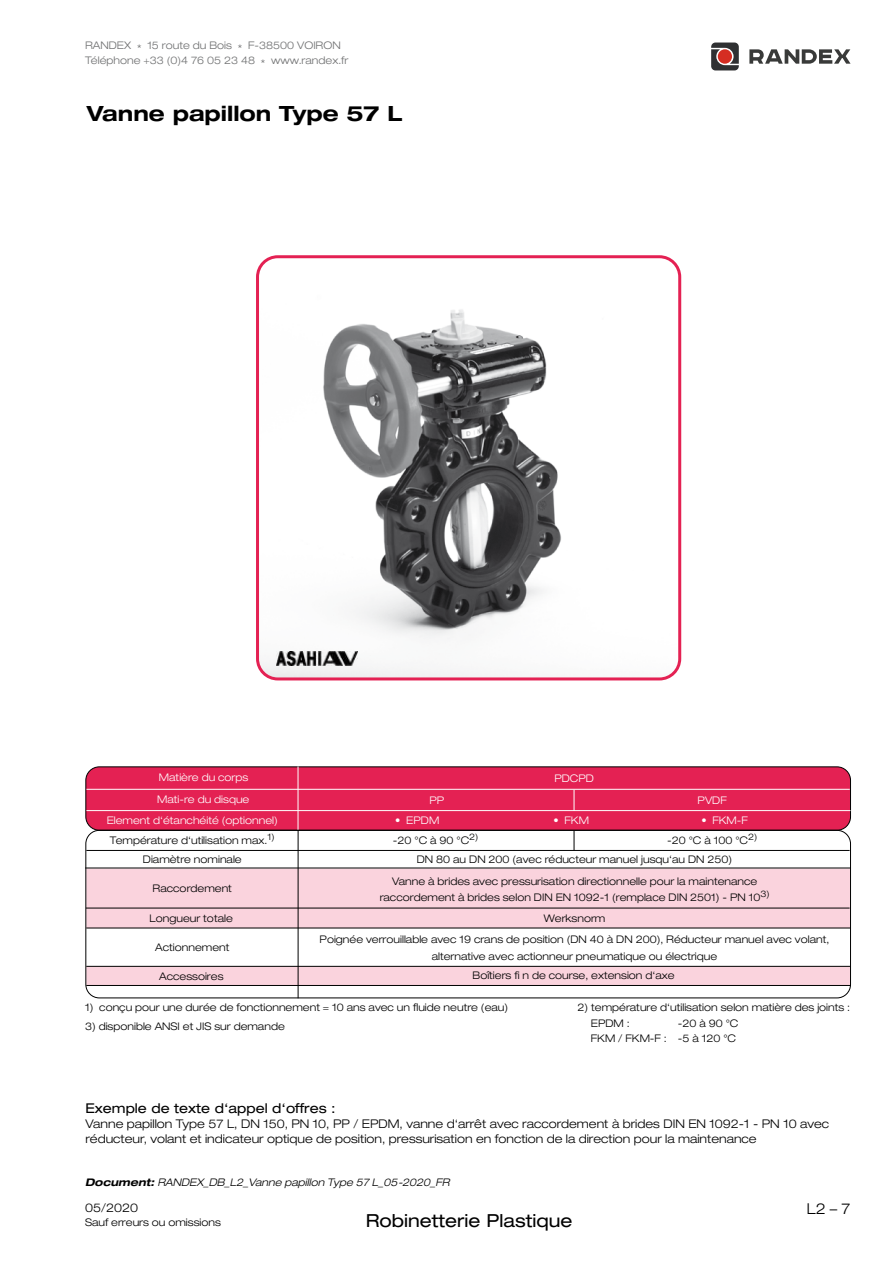
<style>
.page{position:relative;width:893px;height:1263px;background:#fff}
.page>*{position:absolute;margin:0;border:0;box-sizing:border-box;transform-origin:0 0}
.t1{font:700 expanded 21px "Helvetica Neue LT Pro";color:#000}
.t2{font:expanded 18px "Helvetica Neue LT Pro";color:#000}
.t3{font:300 expanded 15px "Helvetica Neue LT Pro";color:#000}
.t4{font:expanded 13.5px "Helvetica Neue LT Pro";color:#000}
.t5{font:300 expanded 12px/15px "Helvetica Neue LT Pro";color:#000}
.t6{font:300 expanded 10.5px/15.6px "Helvetica Neue LT Pro";color:#000;text-align:center}
.t7{font:300 expanded 10.5px "Helvetica Neue LT Pro";color:#fff}
.t8{font:300 expanded 10.5px/15px "Helvetica Neue LT Pro";color:#707172}
.t9{font:italic 300 expanded 10.5px "Helvetica Neue LT Pro";color:#000}
.s1{font-weight:700}
</style>
<div class="page">
<svg style="left:749px;top:49px;width:101px;height:15px"></svg>
<svg style="left:711px;top:43px;width:28px;height:27px"></svg>
<div style="left:718px;top:49px;width:14px;height:15px;background:#d52d22;border-radius:50%"></div>
<img style="left:258px;top:259px;width:422px;height:420px">
<div style="left:256px;top:255px;width:425px;height:425px;border:3px solid #e42153;border-radius:20px"></div>
<div style="left:86px;top:966px;width:764px;height:19px;background:#fad3dd"></div>
<div style="left:86px;top:868px;width:764px;height:60px;background:#fad3dd;border:2px solid #fad3dd"></div>
<div style="left:86px;top:767px;width:764px;height:63px;background:#e42153;border-radius:14px"></div>
<div style="left:85px;top:766px;width:766px;height:64px;border:1px solid #000;border-radius:14px"></div>
<hr style="left:87px;top:789px;width:763px;height:1px;background:#fff">
<hr style="left:298px;top:766px;width:1px;height:64px;background:#fff">
<svg style="left:574px;top:790px;width:1px;height:20px"></svg>
<hr style="left:86px;top:850px;width:764px;height:1px;background:#000">
<hr style="left:85px;top:868px;width:766px;height:1px;background:#000">
<hr style="left:298px;top:830px;width:1px;height:168px;background:#000">
<svg style="left:574px;top:832px;width:1px;height:18px"></svg>
<div style="left:85px;top:830px;width:766px;height:168px;border:1px solid #000;border-radius:14px"></div>
<hr style="left:86px;top:966px;width:764px;height:1px;background:#000">
<hr style="left:86px;top:928px;width:764px;height:1px;background:#000">
<hr style="left:86px;top:908px;width:764px;height:1px;background:#000">
<hr style="left:86px;top:985px;width:764px;height:1px;background:#000">
<hr style="left:86px;top:810px;width:764px;height:1px;background:#fff">
<img style="left:277px;top:652px;width:81px;height:14px">
<p class="t8" style="left:85px;top:38px;width:265px">RANDEX * 15 route du Bois * F-38500 VOIRON<br>Téléphone +33 (0)4 76 05 23 48 * www.randex.fr</p>
<h1 class="t1" style="left:87px;top:100px;width:317px">Vanne papillon Type 57 L</h1>
<p class="t7" style="left:159px;top:771px;width:91px">Matière du corps</p>
<p class="t7" style="left:554px;top:772px;width:41px">PDCPD</p>
<p class="t7" style="left:157px;top:793px;width:94px">Mati-re du disque</p>
<p class="t7" style="left:107px;top:814px;width:173px">Element d‘étanchéité (optionnel)</p>
<p class="t7" style="left:429px;top:794px;width:16px">PP</p>
<p class="t7" style="left:698px;top:794px;width:31px">PVDF</p>
<p class="t7" style="left:395px;top:813px;width:46px">• EPDM</p>
<p class="t7" style="left:553px;top:814px;width:37px">• FKM</p>
<p class="t7" style="left:701px;top:814px;width:48px">• FKM-F</p>
<p class="t6" style="left:110px;top:832px;width:166px">Température d‘utilisation max.<sup>1)</sup></p>
<p class="t6" style="left:393px;top:832px;width:87px">-20 °C à 90 °C<sup>2)</sup></p>
<p class="t6" style="left:667px;top:832px;width:92px">-20 °C à 100 °C<sup>2)</sup></p>
<p class="t6" style="left:143px;top:851px;width:100px">Diamètre nominale</p>
<p class="t6" style="left:153px;top:880px;width:81px">Raccordement</p>
<p class="t6" style="left:417px;top:851px;width:317px">DN 80 au DN 200 (avec réducteur manuel jusqu‘au DN 250)</p>
<p class="t6" style="left:380px;top:872px;width:391px;line-height:17px">Vanne à brides avec pressurisation directionnelle pour la maintenance raccordement à brides selon DIN EN 1092-1 (remplace DIN 2501) - PN 10<sup>3)</sup></p>
<p class="t6" style="left:544px;top:910px;width:63px">Werksnorm</p>
<p class="t6" style="left:150px;top:910px;width:85px">Longueur totale</p>
<p class="t6" style="left:155px;top:939px;width:76px">Actionnement</p>
<p class="t6" style="left:159px;top:968px;width:66px">Accessoires</p>
<p class="t6" style="left:473px;top:967px;width:204px">Boîtiers fi n de course, extension d‘axe</p>
<p class="t6" style="left:320px;top:930px;width:511px;line-height:17px">Poignée verrouillable avec 19 crans de position (DN 40 à DN 200), Réducteur manuel avec volant, alternative avec actionneur pneumatique ou électrique</p>
<p class="t6" style="left:85px;top:999px;width:425px">1) conçu pour une durée de fonctionnement = 10 ans avec un fluide neutre (eau)</p>
<p class="t6" style="left:85px;top:1018px;width:201px">3) disponible ANSI et JIS sur demande</p>
<p class="t6" style="left:591px;top:999px;width:261px;text-align:left;text-indent:-13px">2) température d‘utilisation selon matière des joints :<br>EPDM :</p>
<p class="t6" style="left:591px;top:1015px;width:149px;text-align:right">-20 à 90 °C<br>FKM / FKM-F : -5 à 120 °C</p>
<p class="t4" style="left:85px;top:1100px;width:252px">Exemple de texte d‘appel d‘offres :</p>
<p class="t5" style="left:85px;top:1116px;width:745px">Vanne papillon Type 57 L, DN 150, PN 10, PP / EPDM, vanne d‘arrêt avec raccordement à brides DIN EN 1092-1 - PN 10 avec réducteur, volant et indicateur optique de position, pressurisation en fonction de la direction pour la maintenance</p>
<p class="t9" style="left:85px;top:1175px;width:366px"><span class="s1">Document:</span> RANDEX_DB_L2_Vanne papillon Type 57 L_05-2020_FR</p>
<p class="t5" style="left:85px;top:1200px;width:54px">05/2020</p>
<p class="t6" style="left:85px;top:1214px;width:137px">Sauf erreurs ou omissions</p>
<h2 class="t2" style="left:366px;top:1209px;width:208px">Robinetterie Plastique</h2>
<h3 class="t3" style="left:807px;top:1199px;width:45px">L2 – 7</h3>
</div>
